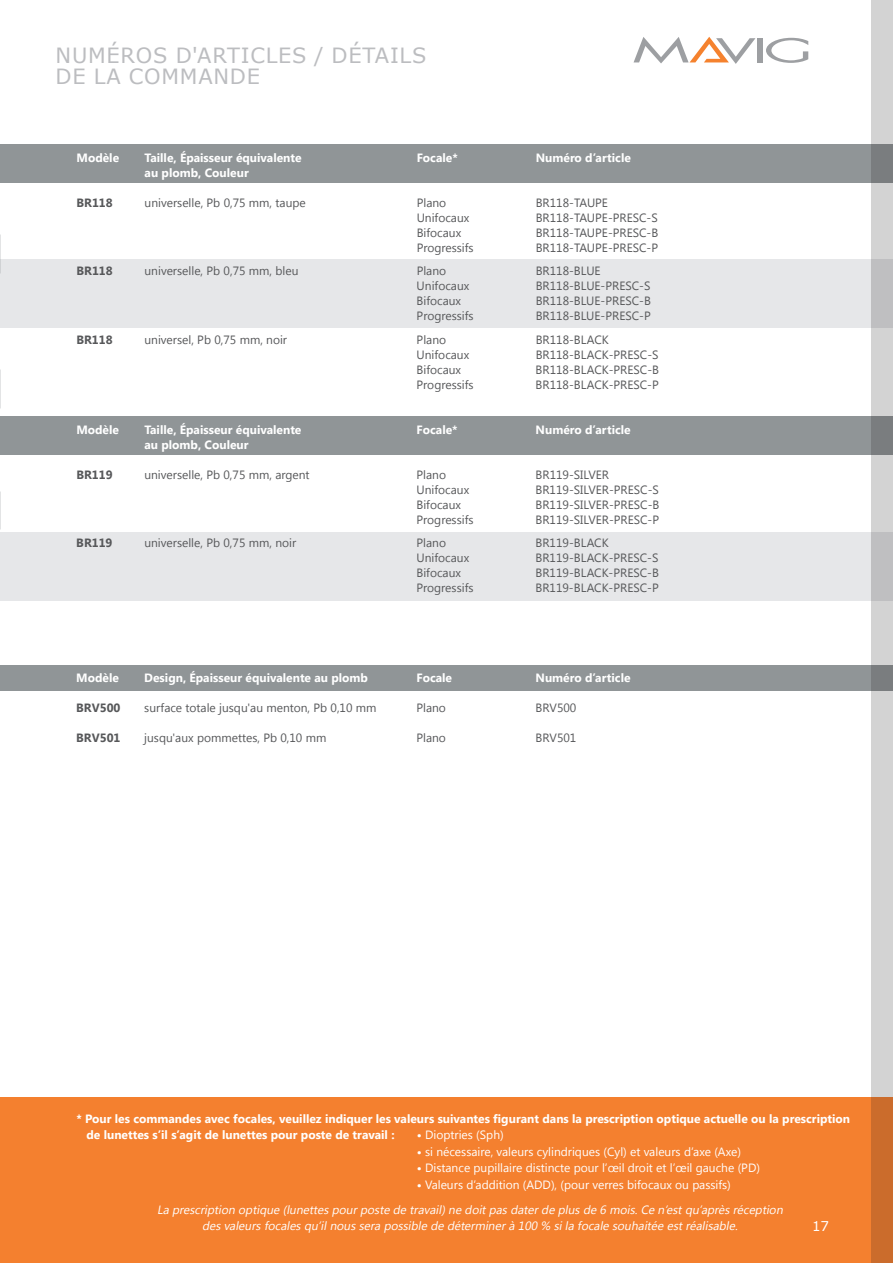
<style>
.page{position:relative;width:893px;height:1263px;background:#fff}
.page>*{position:absolute;margin:0;border:0;box-sizing:border-box;transform-origin:0 0}
.t1{font:21px/21px "Verdana";letter-spacing:.035em;color:#bcbdc0}
.t2{font:13.5px "Verdana";color:#fff}
.t3{font:12px "Lao UI";color:#57585a}
.t4{font:700 12px/16.5px "Lao UI";color:#fff}
.t5{font:italic 12px/25px "Lao UI";color:#fff}
.t6{font:12px "Lao UI";color:#fff}
.t7{font:700 12px "Lao UI";color:#57585a}
.s1{font-weight:700}
.s2{font-weight:700;font-style:normal}
.s3{font-style:normal}
</style>
<div class="page">
<div style="left:0;top:533px;width:893px;height:68px;background:#e6e7e9"></div>
<div style="left:0;top:259px;width:893px;height:68px;background:#e6e7e9"></div>
<div style="left:0;top:665px;width:893px;height:26px;background:#909597"></div>
<div style="left:0;top:417px;width:893px;height:38px;background:#909597"></div>
<div style="left:0;top:145px;width:893px;height:38px;background:#909597"></div>
<div style="left:0;top:1097px;width:893px;height:166px;background:#f4802f"></div>
<div style="left:758px;top:38px;width:5px;height:24px;background:#9d9fa2"></div>
<svg style="left:766px;top:38px;width:42px;height:25px"></svg>
<svg style="left:634px;top:37px;width:121px;height:27px"></svg>
<svg style="left:872px;top:0;width:21px;height:1263px;background:#c8bcb4"></svg>
<h1 class="t1" style="left:56px;top:44px;width:372px">NUMÉROS D'ARTICLES / DÉTAILS<br>DE LA COMMANDE</h1>
<p class="t4" style="left:77px;top:149px;width:44px">Modèle</p>
<p class="t4" style="left:145px;top:149px;width:159px">Taille, Épaisseur équivalente</p>
<p class="t4" style="left:417px;top:149px;width:43px">Focale*</p>
<p class="t4" style="left:536px;top:149px;width:97px">Numéro d’article</p>
<p class="t4" style="left:145px;top:164px;width:106px">au plomb, Couleur</p>
<p class="t7" style="left:77px;top:195px;width:38px">BR118</p>
<p class="t3" style="left:145px;top:195px;width:163px">universelle, Pb 0,75 mm, taupe</p>
<p class="t3" style="left:417px;top:195px;width:31px">Plano</p>
<p class="t3" style="left:536px;top:195px;width:74px">BR118-TAUPE</p>
<p class="t3" style="left:417px;top:210px;width:54px">Unifocaux</p>
<p class="t3" style="left:536px;top:210px;width:124px">BR118-TAUPE-PRESC-S</p>
<p class="t3" style="left:417px;top:225px;width:46px">Bifocaux</p>
<p class="t3" style="left:536px;top:225px;width:124px">BR118-TAUPE-PRESC-B</p>
<p class="t3" style="left:417px;top:240px;width:59px">Progressifs</p>
<p class="t3" style="left:536px;top:240px;width:124px">BR118-TAUPE-PRESC-P</p>
<p class="t7" style="left:76px;top:263px;width:38px">BR118</p>
<p class="t3" style="left:145px;top:263px;width:155px">universelle, Pb 0,75 mm, bleu</p>
<p class="t3" style="left:417px;top:263px;width:31px">Plano</p>
<p class="t3" style="left:536px;top:263px;width:66px">BR118-BLUE</p>
<p class="t3" style="left:417px;top:278px;width:54px">Unifocaux</p>
<p class="t3" style="left:536px;top:278px;width:116px">BR118-BLUE-PRESC-S</p>
<p class="t3" style="left:417px;top:293px;width:46px">Bifocaux</p>
<p class="t3" style="left:536px;top:293px;width:117px">BR118-BLUE-PRESC-B</p>
<p class="t3" style="left:417px;top:308px;width:59px">Progressifs</p>
<p class="t3" style="left:536px;top:308px;width:117px">BR118-BLUE-PRESC-P</p>
<p class="t7" style="left:76px;top:332px;width:38px">BR118</p>
<p class="t3" style="left:144px;top:332px;width:144px">universel, Pb 0,75 mm, noir</p>
<p class="t3" style="left:417px;top:332px;width:31px">Plano</p>
<p class="t3" style="left:536px;top:332px;width:75px">BR118-BLACK</p>
<p class="t3" style="left:417px;top:347px;width:54px">Unifocaux</p>
<p class="t3" style="left:536px;top:347px;width:124px">BR118-BLACK-PRESC-S</p>
<p class="t3" style="left:417px;top:362px;width:46px">Bifocaux</p>
<p class="t3" style="left:536px;top:362px;width:125px">BR118-BLACK-PRESC-B</p>
<p class="t3" style="left:417px;top:377px;width:59px">Progressifs</p>
<p class="t3" style="left:536px;top:377px;width:125px">BR118-BLACK-PRESC-P</p>
<p class="t4" style="left:76px;top:421px;width:44px">Modèle</p>
<p class="t4" style="left:144px;top:421px;width:159px">Taille, Épaisseur équivalente</p>
<p class="t4" style="left:417px;top:421px;width:43px">Focale*</p>
<p class="t4" style="left:536px;top:421px;width:97px">Numéro d’article</p>
<p class="t4" style="left:144px;top:436px;width:106px">au plomb, Couleur</p>
<p class="t7" style="left:76px;top:467px;width:38px">BR119</p>
<p class="t3" style="left:144px;top:467px;width:167px">universelle, Pb 0,75 mm, argent</p>
<p class="t3" style="left:417px;top:467px;width:31px">Plano</p>
<p class="t3" style="left:536px;top:467px;width:75px">BR119-SILVER</p>
<p class="t3" style="left:417px;top:482px;width:54px">Unifocaux</p>
<p class="t3" style="left:536px;top:482px;width:125px">BR119-SILVER-PRESC-S</p>
<p class="t3" style="left:416px;top:497px;width:46px">Bifocaux</p>
<p class="t3" style="left:536px;top:497px;width:125px">BR119-SILVER-PRESC-B</p>
<p class="t3" style="left:416px;top:512px;width:59px">Progressifs</p>
<p class="t3" style="left:536px;top:512px;width:125px">BR119-SILVER-PRESC-P</p>
<p class="t7" style="left:76px;top:535px;width:38px">BR119</p>
<p class="t3" style="left:144px;top:535px;width:153px">universelle, Pb 0,75 mm, noir</p>
<p class="t3" style="left:416px;top:535px;width:31px">Plano</p>
<p class="t3" style="left:536px;top:535px;width:75px">BR119-BLACK</p>
<p class="t3" style="left:416px;top:550px;width:54px">Unifocaux</p>
<p class="t3" style="left:536px;top:550px;width:124px">BR119-BLACK-PRESC-S</p>
<p class="t3" style="left:416px;top:565px;width:46px">Bifocaux</p>
<p class="t3" style="left:535px;top:565px;width:125px">BR119-BLACK-PRESC-B</p>
<p class="t3" style="left:416px;top:580px;width:59px">Progressifs</p>
<p class="t3" style="left:535px;top:580px;width:125px">BR119-BLACK-PRESC-P</p>
<p class="t4" style="left:76px;top:669px;width:44px">Modèle</p>
<p class="t4" style="left:144px;top:669px;width:225px">Design, Épaisseur équivalente au plomb</p>
<p class="t4" style="left:416px;top:669px;width:37px">Focale</p>
<p class="t4" style="left:535px;top:669px;width:97px">Numéro d’article</p>
<p class="t7" style="left:76px;top:700px;width:46px">BRV500</p>
<p class="t3" style="left:144px;top:700px;width:234px">surface totale jusqu'au menton, Pb 0,10 mm</p>
<p class="t3" style="left:416px;top:700px;width:31px">Plano</p>
<p class="t3" style="left:535px;top:700px;width:42px">BRV500</p>
<p class="t7" style="left:76px;top:730px;width:46px">BRV501</p>
<p class="t3" style="left:144px;top:730px;width:184px">jusqu'aux pommettes, Pb 0,10 mm</p>
<p class="t3" style="left:416px;top:730px;width:31px">Plano</p>
<p class="t3" style="left:535px;top:730px;width:42px">BRV501</p>
<p class="t4" style="left:86px;top:1110px;width:765px;text-indent:-10px">* Pour les commandes avec focales, veuillez indiquer les valeurs suivantes figurant dans la prescription optique actuelle ou la prescription de lunettes s’il s’agit de lunettes pour poste de travail :</p>
<p class="t6" style="left:417px;top:1127px;width:89px"><span class="s1">•</span> Dioptries (Sph)</p>
<p class="t6" style="left:417px;top:1143px;width:326px"><span class="s1">•</span> si nécessaire, valeurs cylindriques (Cyl) et valeurs d’axe (Axe)</p>
<p class="t6" style="left:417px;top:1160px;width:345px"><span class="s1">•</span> Distance pupillaire distincte pour l’œil droit et l’œil gauche (PD)</p>
<p class="t5" style="left:157px;top:1172px;width:630px;text-indent:260px"><span class="s2">•</span> <span class="s3">Valeurs d’addition (ADD), (pour verres bifocaux ou passifs)<br></span>La prescription optique (lunettes pourposte de travail)ne doitpas daterde plus de 6 mois.Ce n’estqu’après réception</p>
<p class="t5" style="left:202px;top:1213px;width:540px">des valeurs focales qu’ilnous sera possible de déterminerà 100 % sila focale souhaitée estréalisable.</p>
<p class="t2" style="left:812px;top:1216px;width:19px">17</p>
</div>
